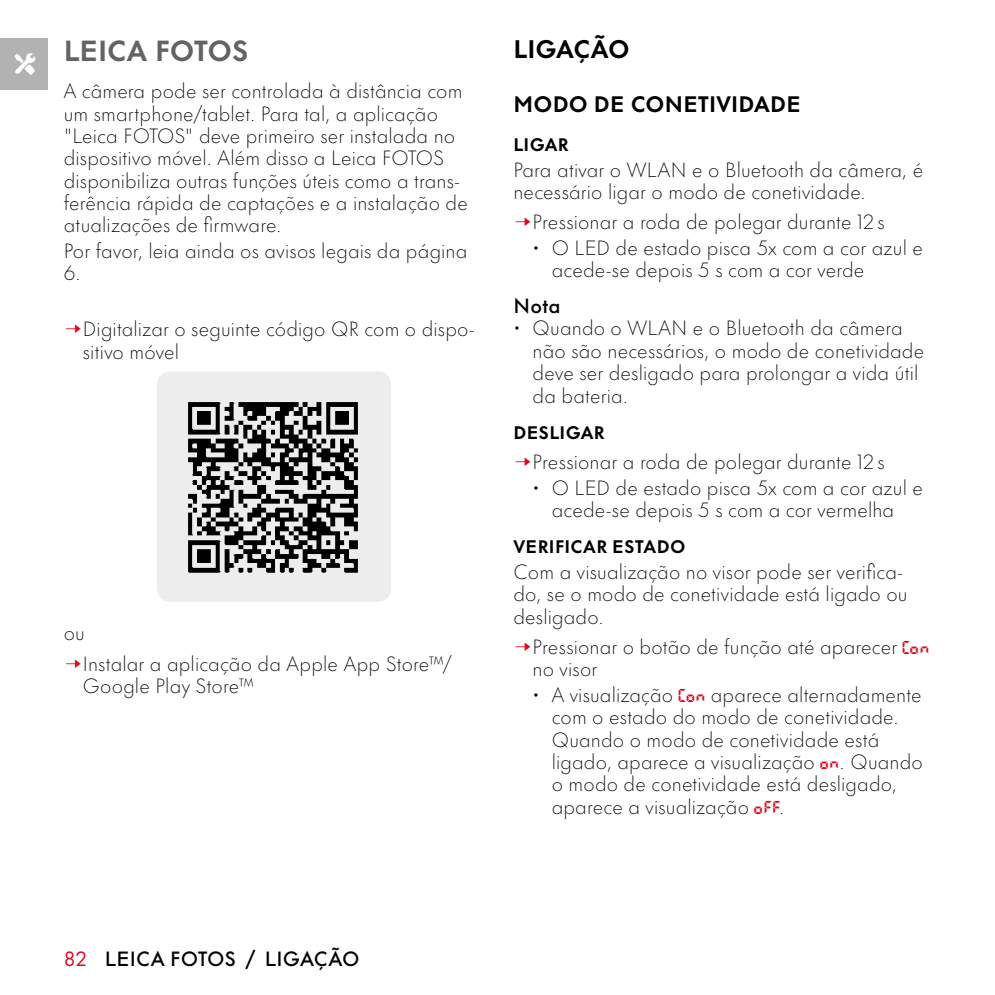
<style>
.page{position:relative;width:995px;height:995px;background:#fff}
.page>*{position:absolute;margin:0;border:0;box-sizing:border-box;transform-origin:0 0}
.Heading____Chapter{font:700 27px "Futura Nowfor Leica Text";letter-spacing:-.01em;color:#646363}
.Heading____Heading_01{font:700 23.62px "Futura Nowfor Leica Text";letter-spacing:-.01em;color:#000}
.Heading____Heading_02{font:700 20.7px "Futura Nowfor Leica Text";letter-spacing:.01em;color:#000}
.Text____Body_Text{font:300 19.12px/22.3px "Futura Nowfor Leica Text";letter-spacing:.01em;color:#000}
.Heading____Note_Heading{font:500 19.12px "Futura Nowfor Leica Text";letter-spacing:.01em;color:#000}
.Text____oder{font:300 19.12px "Futura Nowfor Leica Text";color:#000}
.Heading____Heading_04{font:700 16.88px "Futura Nowfor Leica Text";letter-spacing:.02em;color:#000}
.s1{color:#e3051b}
.s2{font-family:"Digital Dismay";font-weight:400;color:#e3051b}
.s3{font-weight:400;color:#e3051b}
</style>
<div class="page">
<div style="left:0;top:38px;width:48px;height:51px;background:#b3b2b2"></div>
<img style="left:14px;top:53px;width:22px;height:21px">
<div style="left:157px;top:371px;width:234px;height:231px;background:#ededed;border-radius:13px"></div>
<img style="left:159px;top:373px;width:227px;height:229px">
<p class="Heading____Chapter" style="left:64px;top:28px;width:186px">LEICA FOTOS</p>
<p class="Text____Body_Text" style="left:64px;top:79px;width:406px">A câmera pode ser controlada à distância com um smartphone/tablet. Para tal, a aplicação "Leica FOTOS" deve primeiro ser instalada no dispositivo móvel. Além disso a Leica FOTOS disponibiliza outras funções úteis como a trans&shy;ferência rápida de captações e a instalação de atualizações de firmware.</p>
<p class="Text____Body_Text" style="left:64px;top:239px;width:405px">Por favor, leia ainda os avisos legais da página<br>6.</p>
<p class="Text____Body_Text" style="left:83px;top:317px;width:393px;text-indent:-19px"><span class="s1">→</span>Digitalizar o seguinte código QR com o dispo&shy;sitivo móvel</p>
<p class="Text____oder" style="left:64px;top:618px;width:23px">ou</p>
<p class="Text____Body_Text" style="left:83px;top:651px;width:371px;text-indent:-19px"><span class="s1">→</span>Instalar a aplicação da Apple App Store™/<br>Google Play Store™</p>
<p class="Heading____Heading_01" style="left:513px;top:29px;width:118px">LIGAÇÃO</p>
<p class="Heading____Heading_02" style="left:513px;top:86px;width:289px">MODO DE CONETIVIDADE</p>
<p class="Heading____Heading_04" style="left:513px;top:130px;width:57px">LIGAR</p>
<p class="Text____Body_Text" style="left:513px;top:157px;width:411px">Para ativar o WLAN e o Bluetooth da câmera, é necessário ligar o modo de conetividade.</p>
<p class="Text____Body_Text" style="left:513px;top:210px;width:373px"><span class="s1">→</span>Pressionar a roda de polegar durante 12 s</p>
<p class="Text____Body_Text" style="left:552px;top:236px;width:373px;text-indent:-19px">• O LED de estado pisca 5x com a cor azul e acede-se depois 5 s com a cor verde</p>
<p class="Heading____Note_Heading" style="left:513px;top:290px;width:49px">Nota</p>
<p class="Text____Body_Text" style="left:533px;top:316px;width:393px;text-indent:-19px">• Quando o WLAN e o Bluetooth da câmera não são necessários, o modo de conetividade deve ser desligado para prolongar a vida útil da bateria.</p>
<p class="Heading____Heading_04" style="left:513px;top:418px;width:93px">DESLIGAR</p>
<p class="Text____Body_Text" style="left:513px;top:450px;width:373px"><span class="s1">→</span>Pressionar a roda de polegar durante 12 s</p>
<p class="Text____Body_Text" style="left:533px;top:475px;width:392px;text-align:center">• O LED de estado pisca 5x com a cor azul e acede-se depois 5 s com a cor vermelha</p>
<p class="Heading____Heading_04" style="left:513px;top:533px;width:174px">VERIFICAR ESTADO</p>
<p class="Text____Body_Text" style="left:513px;top:560px;width:396px">Com a visualização no visor pode ser verifica&shy;do, se o modo de conetividade está ligado ou desligado.</p>
<p class="Text____Body_Text" style="left:533px;top:635px;width:398px;text-indent:-19px"><span class="s1">→</span>Pressionar o botão de função até aparecer <span class="s2">Con </span>no visor</p>
<p class="Text____Body_Text" style="left:552px;top:683px;width:373px;text-indent:-19px">• A visualização <span class="s2">Con</span> aparece alternadamente com o estado do modo de conetividade.<br>Quando o modo de conetividade está ligado, aparece a visualização <span class="s2">on</span>. Quando o modo de conetividade está desligado, aparece a visualização <span class="s2">off</span>.</p>
<p class="Heading____Note_Heading" style="left:64px;top:943px;width:297px"><span class="s3">82</span> LEICA FOTOS / LIGAÇÃO</p>
</div>
